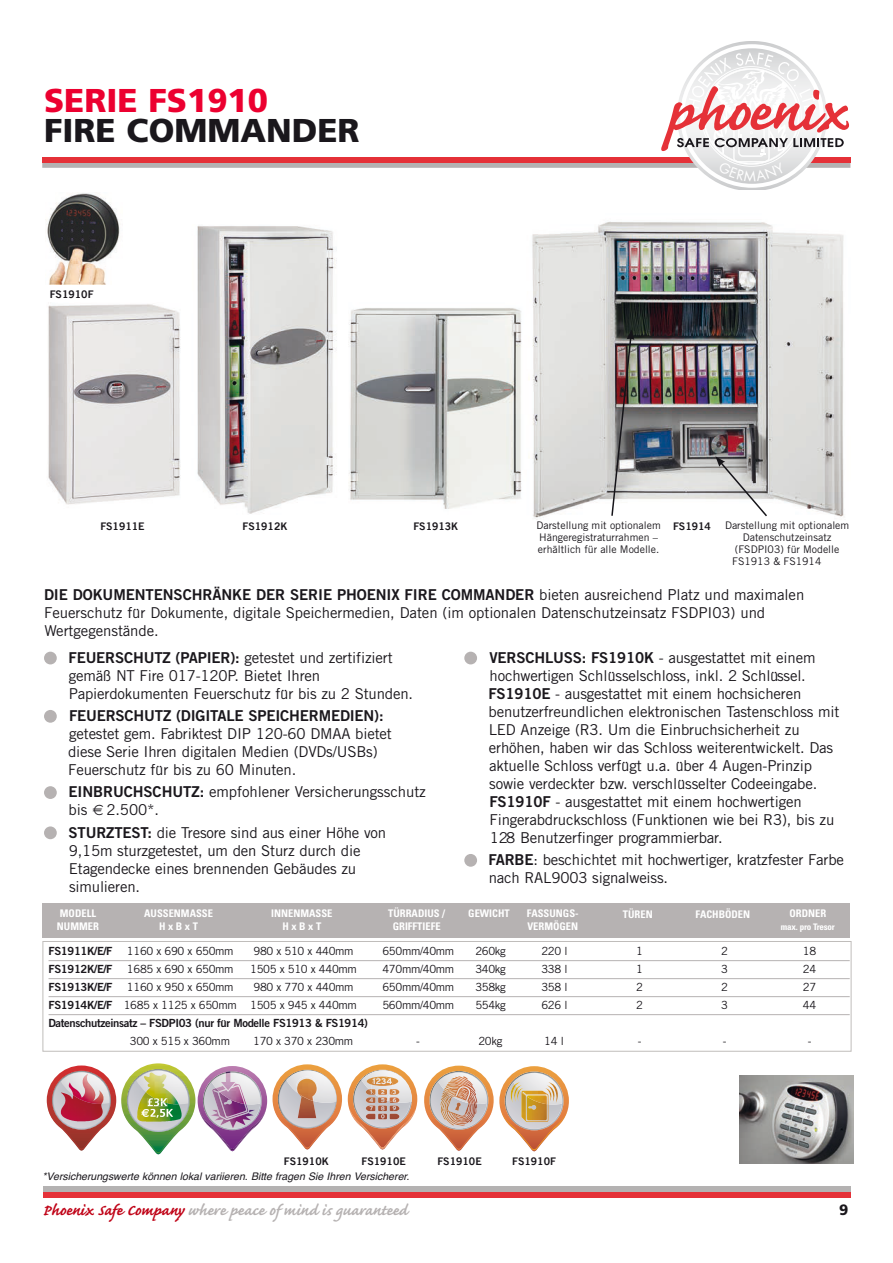
<style>
.page{position:relative;width:893px;height:1263px;background:#fff}
.page>*{position:absolute;margin:0;border:0;box-sizing:border-box;transform-origin:0 0}
.t1{font:900 33px "Frutiger";color:#1a171c}
.t2{font:900 33px "Frutiger";color:#ec0030}
.t3{font:700 19.5px "Caflisch Script";color:#b6b2b2}
.t4{font:15px/18px "Trade Gothic";letter-spacing:-.01em;color:#1a171c}
.t5{font:15px "Trade Gothic Bold Two";letter-spacing:-.005em;color:#1a171c}
.t6{font:900 15px "Frutiger";color:#1a171c}
.t7{font:11.25px "Trade Gothic";letter-spacing:-.03em;color:#1a171c}
.t8{font:11.25px "Trade Gothic Bold Two";letter-spacing:-.03em;color:#1a171c}
.t9{font:10.5px/12px "Trade Gothic LT Std";color:#1a171c;text-align:center}
.t10{font:700 condensed 10.5px "Univers";color:#fff}
.t11{font:italic 10.5px "Helvetica";color:#1a171c}
.t12{font:10.5px "Trade Gothic Bold Two";color:#1a171c}
.t13{font:700 condensed 9px "Univers";letter-spacing:-.02em;color:#fff}
.s1{font-family:"Trade Gothic"}
.s2{font-family:"Baskerville";font-weight:600}
.s3{font-family:"Trade Gothic Bold Two"}
.s4{color:#c00418}
</style>
<div class="page">
<div style="left:42px;top:162px;width:808px;height:6px;background:#b4b2b2"></div>
<div style="left:42px;top:157px;width:808px;height:5px;background:#e53138"></div>
<div style="left:43px;top:1187px;width:807px;height:5px;background:#b4b2b2"></div>
<div style="left:43px;top:1192px;width:807px;height:5px;background:#e53138"></div>
<div style="left:44px;top:652px;width:13px;height:12px;background:#b6b2b2;border-radius:50%"></div>
<div style="left:44px;top:786px;width:13px;height:13px;background:#b6b2b2;border-radius:50%"></div>
<div style="left:44px;top:826px;width:13px;height:13px;background:#b6b2b2;border-radius:50%"></div>
<div style="left:464px;top:652px;width:13px;height:12px;background:#b6b2b2;border-radius:50%"></div>
<div style="left:464px;top:854px;width:13px;height:13px;background:#b6b2b2;border-radius:50%"></div>
<div style="left:44px;top:710px;width:13px;height:13px;background:#b6b2b2;border-radius:50%"></div>
<div style="left:43px;top:941px;width:808px;height:110px;border:1px solid #c0bdbb"></div>
<hr style="left:49px;top:960px;width:801px;height:1px;background:#b6b2b2">
<hr style="left:49px;top:978px;width:801px;height:1px;background:#b6b2b2">
<hr style="left:49px;top:996px;width:801px;height:1px;background:#b6b2b2">
<hr style="left:49px;top:1014px;width:801px;height:1px;background:#b6b2b2">
<div style="left:43px;top:904px;width:807px;height:34px;background:#b6b2b2"></div>
<img style="left:48px;top:221px;width:796px;height:299px">
<img style="left:46px;top:193px;width:76px;height:92px">
<svg style="left:610px;top:329px;width:24px;height:188px;background:#948d8b"></svg>
<svg style="left:715px;top:456px;width:54px;height:62px"></svg>
<svg style="left:273px;top:1064px;width:69px;height:86px"></svg>
<img style="left:298px;top:1101px;width:18px;height:17px">
<img style="left:297px;top:1079px;width:20px;height:22px">
<svg style="left:348px;top:1064px;width:69px;height:86px"></svg>
<img style="left:393px;top:1076px;width:5px;height:9px">
<img style="left:367px;top:1076px;width:4px;height:8px">
<img style="left:371px;top:1076px;width:22px;height:24px">
<img style="left:47px;top:1065px;width:69px;height:86px">
<img style="left:48px;top:1109px;width:67px;height:41px">
<img style="left:61px;top:1092px;width:42px;height:29px">
<img style="left:69px;top:1073px;width:19px;height:24px">
<svg style="left:198px;top:1066px;width:69px;height:86px"></svg>
<img style="left:424px;top:1065px;width:145px;height:87px">
<img style="left:740px;top:1075px;width:113px;height:88px">
<img style="left:121px;top:1063px;width:74px;height:49px">
<svg style="left:123px;top:1064px;width:69px;height:91px"></svg>
<img style="left:137px;top:1092px;width:45px;height:29px">
<img style="left:144px;top:1072px;width:35px;height:32px">
<svg style="left:661px;top:41px;width:188px;height:149px"></svg>
<h1 class="t2" style="left:44px;top:81px;width:225px">SERIE FS1910</h1>
<h1 class="t1" style="left:44px;top:111px;width:317px">FIRE COMMANDER</h1>
<p class="t12" style="left:50px;top:288px;width:45px">FS1910F</p>
<p class="t9" style="left:536px;top:520px;width:126px;text-align:left">Darstellung mit optionalem<br>Hängeregistraturrahmen – erhältlich für alle Modelle.</p>
<p class="t12" style="left:100px;top:520px;width:46px">FS1911E</p>
<p class="t12" style="left:673px;top:520px;width:39px">FS1914</p>
<p class="t12" style="left:243px;top:520px;width:46px">FS1912K</p>
<p class="t12" style="left:413px;top:520px;width:46px">FS1913K</p>
<p class="t9" style="left:725px;top:520px;width:126px">Darstellung mit optionalem<br>Datenschutzeinsatz (FSDPI03) für Modelle<br>FS1913 &amp; FS1914 und</p>
<p class="t5" style="left:44px;top:585px;width:762px">DIE DOKUMENTENSCHRÄNKE DER SERIE PHOENIX FIRE COMMANDER <span class="s1">bieten ausreichend Platz und maximalen</span></p>
<p class="t4" style="left:44px;top:603px;width:723px">Feuerschutz fur<span class="s2">̈</span> Dokumente, digitale Speichermedien, Daten (im optionalen Datenschutzeinsatz FSDPI03) und<br>Wertgegenstände.</p>
<p class="t4" style="left:69px;top:648px;width:346px"><span class="s3">FEUERSCHUTZ (PAPIER):</span> getestet und zertifiziert gemäß NT Fire 017-120P. Bietet Ihren<br>Papierdokumenten Feuerschutz fur<span class="s2">̈</span> bis zu 2 Stunden.</p>
<p class="t5" style="left:69px;top:706px;width:316px">FEUERSCHUTZ (DIGITALE SPEICHERMEDIEN):</p>
<p class="t4" style="left:68px;top:725px;width:325px">getestet gem. Fabriktest DIP 120-60 DMAA bietet diese Serie Ihren digitalen Medien (DVDs/USBs)<br>Feuerschutz fur<span class="s2">̈</span> bis zu 60 Minuten.</p>
<p class="t4" style="left:68px;top:783px;width:359px"><span class="s3">EINBRUCHSCHUTZ:</span> empfohlener Versicherungsschutz bis</p>
<p class="t4" style="left:488px;top:648px;width:353px"><span class="s3">VERSCHLUSS: FS1910K</span> - ausgestattet mit einem hochwertigen Schlus<span class="s2">̈</span>selschloss, inkl. 2 Schlus<span class="s2">̈</span>sel.<br><span class="s3">FS1910E</span> - ausgestattet mit einem hochsicheren benutzerfreundlichen elektronischen Tastenschloss mit LED Anzeige (R3. Um die Einbruchsicherheit zu erhöhen, haben wir das Schloss weiterentwickelt. Das aktuelle Schloss verfug<span class="s2">̈</span>t u.a. ub<span class="s2">̈</span> er 4 Augen-Prinzip sowie verdeckter bzw. verschlus<span class="s2">̈</span>selter Codeeingabe.<br><span class="s3">FS1910F</span> - ausgestattet mit einem hochwertigen Fingerabdruckschloss (Funktionen wie bei R3), bis zu 128 Benutzerfinger programmierbar.</p>
<p class="t4" style="left:488px;top:851px;width:357px"><span class="s3">FARBE</span>: beschichtet mit hochwertiger, kratzfester Farbe nach RAL9003 signalweiss.</p>
<p class="t4" style="left:69px;top:799px;width:319px;line-height:22.2px;text-indent:38px">2.500*.<br><span class="s3">STURZTEST:</span> die Tresore sind aus einer Höhe von</p>
<p class="t4" style="left:69px;top:841px;width:293px">9,15m sturzgetestet, um den Sturz durch die<br>Etagendecke eines brennenden Gebäudes zu simulieren.</p>
<p class="t10" style="left:60px;top:907px;width:38px">MODELL</p>
<p class="t10" style="left:144px;top:907px;width:70px">AUSSENMASSE</p>
<p class="t10" style="left:271px;top:907px;width:63px">INNENMASSE</p>
<p class="t10" style="left:388px;top:907px;width:58px">TÜRRADIUS /</p>
<p class="t10" style="left:468px;top:907px;width:43px">GEWICHT</p>
<p class="t10" style="left:527px;top:907px;width:53px">FASSUNGS-</p>
<p class="t10" style="left:623px;top:908px;width:31px">TÜREN</p>
<p class="t10" style="left:696px;top:908px;width:56px">FACHBÖDEN</p>
<p class="t10" style="left:789px;top:907px;width:38px">ORDNER</p>
<p class="t10" style="left:57px;top:920px;width:43px">NUMMER</p>
<p class="t10" style="left:159px;top:920px;width:40px">HxBxT</p>
<p class="t10" style="left:282px;top:920px;width:40px">HxBxT</p>
<p class="t10" style="left:393px;top:920px;width:49px">GRIFFTIEFE</p>
<p class="t10" style="left:527px;top:920px;width:52px">VERMÖGEN</p>
<p class="t13" style="left:781px;top:922px;width:55px">max. pro Tresor</p>
<p class="t8" style="left:49px;top:944px;width:66px">FS1911K/E/F</p>
<p class="t7" style="left:127px;top:944px;width:108px">1160 x 690 x 650mm</p>
<p class="t7" style="left:253px;top:944px;width:102px">980 x 510 x 440mm</p>
<p class="t7" style="left:382px;top:944px;width:73px">650mm/40mm</p>
<p class="t7" style="left:475px;top:944px;width:32px">260kg</p>
<p class="t7" style="left:541px;top:944px;width:28px">220 l</p>
<p class="t7" style="left:636px;top:944px;width:8px">1</p>
<p class="t7" style="left:721px;top:944px;width:8px">2</p>
<p class="t7" style="left:803px;top:944px;width:15px">18</p>
<p class="t8" style="left:49px;top:962px;width:66px">FS1912K/E/F</p>
<p class="t7" style="left:127px;top:962px;width:108px">1685 x 690 x 650mm</p>
<p class="t7" style="left:250px;top:962px;width:108px">1505 x 510 x 440mm</p>
<p class="t7" style="left:382px;top:962px;width:73px">470mm/40mm</p>
<p class="t7" style="left:475px;top:962px;width:32px">340kg</p>
<p class="t7" style="left:541px;top:962px;width:28px">338 l</p>
<p class="t7" style="left:636px;top:962px;width:8px">1</p>
<p class="t7" style="left:721px;top:962px;width:8px">3</p>
<p class="t7" style="left:803px;top:962px;width:15px">24</p>
<p class="t8" style="left:49px;top:980px;width:66px">FS1913K/E/F</p>
<p class="t7" style="left:127px;top:980px;width:108px">1160 x 950 x 650mm</p>
<p class="t7" style="left:253px;top:980px;width:102px">980 x 770 x 440mm</p>
<p class="t7" style="left:382px;top:980px;width:73px">650mm/40mm</p>
<p class="t7" style="left:475px;top:980px;width:32px">358kg</p>
<p class="t7" style="left:541px;top:980px;width:28px">358 l</p>
<p class="t7" style="left:636px;top:980px;width:8px">2</p>
<p class="t7" style="left:721px;top:980px;width:8px">2</p>
<p class="t7" style="left:803px;top:980px;width:15px">27</p>
<p class="t7" style="left:49px;top:998px;width:310px"><span class="s3">FS1914K/E/F</span> 1685 x 1125 x 650mm 1505 x 945 x 440mm</p>
<p class="t7" style="left:382px;top:998px;width:73px">560mm/40mm</p>
<p class="t7" style="left:475px;top:998px;width:32px">554kg</p>
<p class="t7" style="left:541px;top:998px;width:28px">626 l</p>
<p class="t7" style="left:636px;top:998px;width:8px">2</p>
<p class="t7" style="left:721px;top:998px;width:8px">3</p>
<p class="t7" style="left:803px;top:998px;width:15px">44</p>
<p class="t8" style="left:48px;top:1016px;width:321px">Datenschutzeinsatz – FSDPI03 (nur fur<span class="s2">̈</span> Modelle FS1913 &amp; FS1914)</p>
<p class="t7" style="left:130px;top:1034px;width:102px">300 x 515 x 360mm</p>
<p class="t7" style="left:253px;top:1034px;width:102px">170 x 370 x 230mm</p>
<p class="t7" style="left:416px;top:1034px;width:5px">-</p>
<p class="t7" style="left:478px;top:1034px;width:25px">20kg</p>
<p class="t7" style="left:544px;top:1034px;width:21px">14 l</p>
<p class="t7" style="left:638px;top:1034px;width:5px">-</p>
<p class="t7" style="left:723px;top:1034px;width:5px">-</p>
<p class="t7" style="left:808px;top:1034px;width:5px">-</p>
<p class="t12" style="left:359px;top:1151px;width:7px">F</p>
<p class="t12" style="left:284px;top:1155px;width:46px">FS1910K</p>
<p class="t12" style="left:362px;top:1155px;width:46px">FS1910E</p>
<p class="t12" style="left:437px;top:1155px;width:46px">FS1910E</p>
<p class="t12" style="left:512px;top:1155px;width:45px">FS1910F</p>
<p class="t11" style="left:43px;top:1167px;width:368px">*Versicherungswerte können lokal variieren. Bitte fragen Sie Ihren Versicherer.</p>
<h2 class="t3" style="left:43px;top:1200px;width:366px"><span class="s4">Phoenix SafeCompany</span> wherepeaceof mind is guaranteed</h2>
<p class="t6" style="left:839px;top:1201px;width:11px">9</p>
</div>
